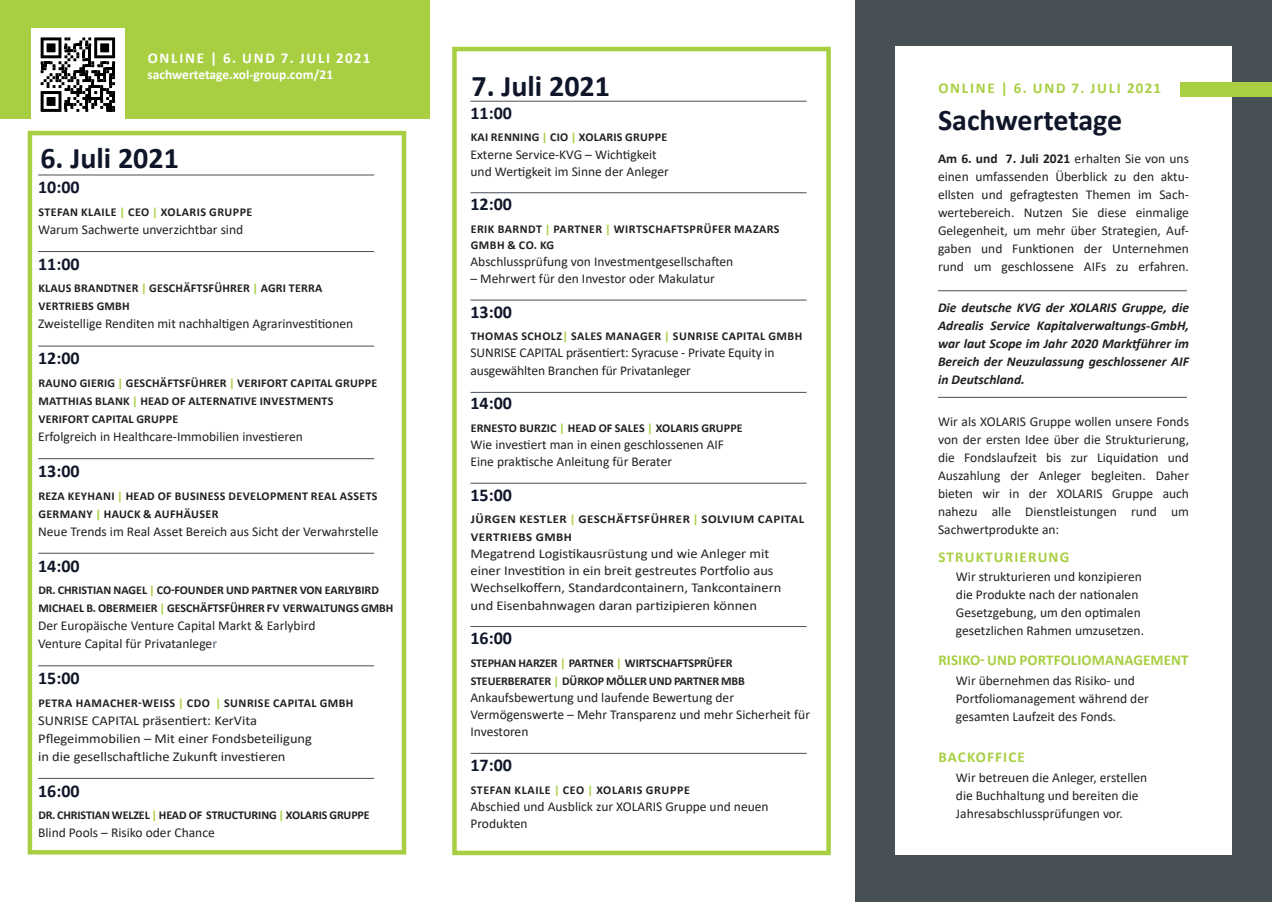
<style>
.page{position:relative;width:1272px;height:902px;background:#fff}
.page>*{position:absolute;margin:0;border:0;box-sizing:border-box;transform-origin:0 0}
.t1{font:700 30px "Calibri";color:#101629}
.t2{font:700 18px "Calibri";color:#101629}
.t3{font:700 15px "Calibri";letter-spacing:.01em;color:#a8cf42}
.t4{font:700 15px "Calibri";letter-spacing:.08em;color:#a8cf42}
.t5{font:700 15px "Calibri";letter-spacing:.12em;color:#a8cf42}
.t6{font:700 15px "Calibri";letter-spacing:.12em;color:#fff}
.t7{font:13.5px/18px "Calibri";color:#231f20}
.t8{font:13.5px/17.2px "Calibri";color:#231f20;scale:1.07 1}
.t9{font:italic 700 13.5px/18px "Calibri";color:#231f20;text-align:justify}
.t10{font:700 13.5px "Calibri";color:#fff}
.t11{font:700 12px/18px "Calibri";letter-spacing:.02em;color:#231f20}
.t12{font:700 12px/15.8px "Calibri";letter-spacing:.04em;color:#231f20}
.t13{font:700 12px/18px "Calibri";letter-spacing:-.01em;color:#231f20}
.t14{font:700 12px/18px "Calibri";color:#231f20}
.t15{font:700 12px/17.2px "Calibri";letter-spacing:.04em;color:#231f20;scale:1.07 1}
.t16{font:700 12px "Calibri";letter-spacing:.05em;color:#231f20}
.s1{color:#a8cf42}
.s2{color:#4d576f}
.s3{font-weight:700}
</style>
<div class="page">
<div style="left:452px;top:47px;width:378px;height:808px;border:4px solid #a8cf42"></div>
<div style="left:855px;top:0;width:416px;height:901px;background:#475055"></div>
<div style="left:0;top:0;width:429px;height:118px;background:#a8cf42"></div>
<div style="left:31px;top:28px;width:93px;height:93px;background:#fff"></div>
<svg style="left:41px;top:37px;width:74px;height:75px"></svg>
<div style="left:28px;top:131px;width:378px;height:723px;border:4px solid #a8cf42"></div>
<hr style="left:38px;top:175px;width:336px;height:1px;background:#475055">
<hr style="left:38px;top:251px;width:336px;height:1px;background:#475055">
<hr style="left:38px;top:346px;width:336px;height:1px;background:#475055">
<hr style="left:38px;top:458px;width:336px;height:1px;background:#475055">
<hr style="left:38px;top:553px;width:336px;height:1px;background:#475055">
<hr style="left:38px;top:665px;width:336px;height:1px;background:#475055">
<hr style="left:38px;top:778px;width:336px;height:1px;background:#475055">
<hr style="left:470px;top:101px;width:336px;height:1px;background:#475055">
<hr style="left:470px;top:192px;width:336px;height:1px;background:#475055">
<hr style="left:470px;top:300px;width:336px;height:1px;background:#475055">
<hr style="left:470px;top:392px;width:336px;height:1px;background:#475055">
<hr style="left:470px;top:483px;width:336px;height:1px;background:#475055">
<hr style="left:470px;top:626px;width:336px;height:1px;background:#475055">
<hr style="left:470px;top:753px;width:336px;height:1px;background:#475055">
<div style="left:895px;top:47px;width:336px;height:808px;background:#fff"></div>
<hr style="left:938px;top:290px;width:248px;height:1px;background:#475055">
<hr style="left:938px;top:397px;width:248px;height:1px;background:#475055">
<div style="left:1180px;top:82px;width:91px;height:15px;background:#a8cf42"></div>
<p class="t6" style="left:148px;top:47px;width:224px">ONLINE | 6. UND 7. JULI 2021</p>
<p class="t10" style="left:147px;top:65px;width:187px">sachwertetage.xol-group.com/21</p>
<h1 class="t1" style="left:40px;top:137px;width:140px">6. Juli 2021</h1>
<h2 class="t2" style="left:38px;top:175px;width:43px">10:00</h2>
<p class="t12" style="left:38px;top:204px;width:215px">STEFAN KLAILE <span class="s1">|</span> CEO <span class="s1">|</span> XOLARIS GRUPPE</p>
<p class="t7" style="left:38px;top:220px;width:206px">Warum Sachwerte unverzichtbar sind</p>
<h2 class="t2" style="left:38px;top:251px;width:43px">11:00</h2>
<p class="t11" style="left:38px;top:279px;width:285px">KLAUS BRANDTNER <span class="s1">|</span> GESCHÄFTSFÜHRER <span class="s1">|</span> AGRI TERRA<br>VERTRIEBS GMBH</p>
<p class="t7" style="left:38px;top:314px;width:316px">Zweistellige Renditen mit nachhaltigen Agrarinvestitionen</p>
<h2 class="t2" style="left:38px;top:346px;width:43px">12:00</h2>
<p class="t11" style="left:38px;top:374px;width:340px">RAUNO GIERIG <span class="s1">|</span> GESCHÄFTSFÜHRER <span class="s1">|</span> VERIFORT CAPITAL GRUPPE<br>MATTHIAS BLANK <span class="s1">|</span> HEAD OF ALTERNATIVE INVESTMENTS<br>VERIFORT CAPITAL GRUPPE</p>
<p class="t7" style="left:38px;top:427px;width:266px">Erfolgreich in Healthcare-Immobilien investieren</p>
<h2 class="t2" style="left:38px;top:458px;width:43px">13:00</h2>
<p class="t11" style="left:38px;top:486px;width:341px">REZA KEYHANI <span class="s1">|</span> HEAD OF BUSINESS DEVELOPMENT REAL ASSETS<br>GERMANY <span class="s1">|</span> HAUCK &amp; AUFHÄUSER</p>
<p class="t7" style="left:38px;top:521px;width:342px">Neue Trends im Real Asset Bereich aus Sicht der Verwahrstelle</p>
<h2 class="t2" style="left:38px;top:553px;width:43px">14:00</h2>
<p class="t14" style="left:38px;top:581px;width:356px">DR. CHRISTIAN NAGEL <span class="s1">|</span> CO-FOUNDER UND PARTNER VON EARLYBIRD<br>MICHAEL B. OBERMEIER <span class="s1">|</span> GESCHÄFTSFÜHRER FV VERWALTUNGS GMBH</p>
<p class="t7" style="left:38px;top:616px;width:279px">Der Europäische Venture Capital Markt &amp; Earlybird<br>Venture Capital für Privatanlege<span class="s2">r</span></p>
<h2 class="t2" style="left:38px;top:665px;width:43px">15:00</h2>
<p class="t12" style="left:38px;top:694px;width:316px">PETRA HAMACHER-WEISS <span class="s1">|</span> CDO <span class="s1">|</span> SUNRISE CAPITAL GMBH</p>
<p class="t8" style="left:38px;top:710px;width:257px;line-height:18px">SUNRISE CAPITAL präsentiert: KerVita<br>Pflegeimmobilien – Mit einer Fondsbeteiligung in die gesellschaftliche Zukunft investieren</p>
<h2 class="t2" style="left:38px;top:778px;width:43px">16:00</h2>
<p class="t13" style="left:38px;top:806px;width:333px">DR. CHRISTIAN WELZEL <span class="s1">|</span> HEAD OF STRUCTURING <span class="s1">|</span> XOLARIS GRUPPE</p>
<p class="t7" style="left:38px;top:823px;width:178px">Blind Pools – Risiko oder Chance</p>
<h1 class="t1" style="left:471px;top:64px;width:140px">7. Juli 2021</h1>
<h2 class="t2" style="left:470px;top:100px;width:43px">11:00</h2>
<p class="t11" style="left:471px;top:128px;width:198px">KAI RENNING <span class="s1">|</span> CIO <span class="s1">|</span> XOLARIS GRUPPE</p>
<p class="t7" style="left:470px;top:145px;width:200px;line-height:17.2px">Externe Service-KVG – Wichtigkeit und Wertigkeit im Sinne der Anleger</p>
<h2 class="t2" style="left:470px;top:192px;width:43px">12:00</h2>
<p class="t12" style="left:471px;top:221px;width:310px">ERIK BARNDT <span class="s1">|</span> PARTNER <span class="s1">|</span> WIRTSCHAFTSPRÜFER MAZARS<br>GMBH &amp; CO. KG</p>
<p class="t7" style="left:470px;top:252px;width:264px">Abschlussprüfung von Investmentgesellschaften</p>
<p class="t7" style="left:470px;top:269px;width:246px">– Mehrwert für den Investor oder Makulatur</p>
<h2 class="t2" style="left:470px;top:299px;width:43px">13:00</h2>
<p class="t12" style="left:471px;top:328px;width:333px">THOMAS SCHOLZ<span class="s1">|</span> SALES MANAGER <span class="s1">|</span> SUNRISE CAPITAL GMBH</p>
<p class="t7" style="left:470px;top:344px;width:306px;line-height:17.2px">SUNRISE CAPITAL präsentiert: Syracuse - Private Equity in ausgewählten Branchen für Privatanleger</p>
<h2 class="t2" style="left:470px;top:390px;width:43px">14:00</h2>
<p class="t11" style="left:471px;top:418px;width:273px">ERNESTO BURZIC <span class="s1">|</span> HEAD OF SALES <span class="s1">|</span> XOLARIS GRUPPE</p>
<p class="t7" style="left:470px;top:435px;width:255px;line-height:17.2px">Wie investiert man in einen geschlossenen AIF<br>Eine praktische Anleitung für Berater</p>
<h2 class="t2" style="left:470px;top:482px;width:43px">15:00</h2>
<p class="t15" style="left:471px;top:510px;width:313px">JÜRGEN KESTLER <span class="s1">|</span> GESCHÄFTSFÜHRER <span class="s1">|</span> SOLVIUM CAPITAL<br>VERTRIEBS GMBH</p>
<p class="t8" style="left:470px;top:544px;width:292px">Megatrend Logistikausrüstung und wie Anleger mit einer Investition in ein breit gestreutes Portfolio aus Wechselkoffern, Standardcontainern, Tankcontainern und Eisenbahnwagen daran partizipieren können</p>
<h2 class="t2" style="left:470px;top:625px;width:43px">16:00</h2>
<p class="t13" style="left:471px;top:653px;width:275px">STEPHAN HARZER <span class="s1">|</span> PARTNER <span class="s1">|</span> WIRTSCHAFTSPRÜFER<br>STEUERBERATER <span class="s1">|</span> DÜRKOP MÖLLER UND PARTNER MBB</p>
<p class="t7" style="left:470px;top:688px;width:341px;line-height:17.2px">Ankaufsbewertung und laufende Bewertung der<br>Vermögenswerte – Mehr Transparenz und mehr Sicherheit für<br>Investoren</p>
<h2 class="t2" style="left:470px;top:752px;width:43px">17:00</h2>
<p class="t16" style="left:471px;top:781px;width:221px">STEFAN KLAILE <span class="s1">|</span> CEO <span class="s1">|</span> XOLARIS GRUPPE</p>
<p class="t7" style="left:470px;top:797px;width:300px;line-height:17.2px">Abschied und Ausblick zur XOLARIS Gruppe und neuen<br>Produkten</p>
<p class="t5" style="left:938px;top:78px;width:224px">ONLINE | 6. UND 7. JULI 2021</p>
<h1 class="t1" style="left:938px;top:99px;width:186px">Sachwertetage</h1>
<p class="t7" style="left:938px;top:149px;width:252px;text-align:justify"><span class="s3">Am 6. und 7. Juli 2021</span> erhalten Sie von uns einen umfassenden Überblick zu den aktu&shy;ellsten und gefragtesten Themen im Sach&shy;wertebereich. Nutzen Sie diese einmalige Gelegenheit, um mehr über Strategien, Auf&shy;gaben und Funktionen der Unternehmen rund um geschlossene AIFs zu erfahren.</p>
<p class="t9" style="left:938px;top:298px;width:252px">Die deutsche KVG der XOLARIS Gruppe, die Adrealis Service Kapitalverwaltungs-GmbH, war laut Scope im Jahr 2020 Marktführer im Bereich der Neuzulassung geschlossener AIF in Deutschland.</p>
<p class="t7" style="left:938px;top:412px;width:252px;text-align:justify">Wir als XOLARIS Gruppe wollen unsere Fonds von der ersten Idee über die Strukturierung, die Fondslaufzeit bis zur Liquidation und Auszahlung der Anleger begleiten. Daher bieten wir in der XOLARIS Gruppe auch nahezu alle Dienstleistungen rund um Sachwertprodukte an:</p>
<p class="t4" style="left:938px;top:546px;width:132px">STRUKTURIERUNG</p>
<p class="t7" style="left:955px;top:567px;width:190px">Wir strukturieren und konzipieren die Produkte nach der nationalen Gesetzgebung, um den optimalen gesetzlichen Rahmen umzusetzen.</p>
<p class="t3" style="left:938px;top:649px;width:252px">RISIKO- UND PORTFOLIOMANAGEMENT</p>
<p class="t7" style="left:955px;top:671px;width:194px">Wir übernehmen das Risiko- und<br>Portfoliomanagement während der gesamten Laufzeit des Fonds.</p>
<p class="t4" style="left:938px;top:746px;width:88px">BACKOFFICE</p>
<p class="t7" style="left:955px;top:767px;width:193px">Wir betreuen die Anleger, erstellen die Buchhaltung und bereiten die<br>Jahresabschlussprüfungen vor.</p>
</div>
